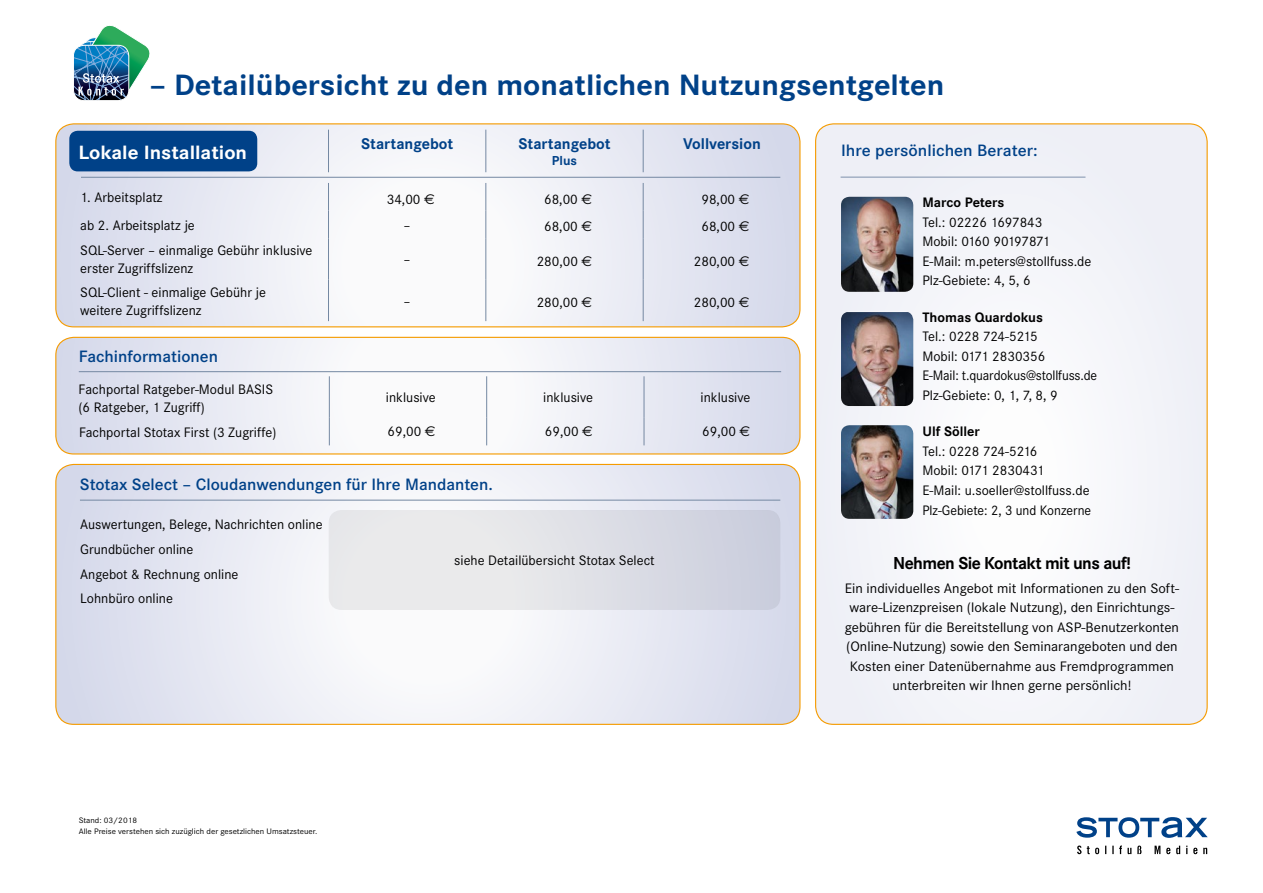
<style>
.page{position:relative;width:1263px;height:893px;background:#fff}
.page>*{position:absolute;margin:0;border:0;box-sizing:border-box;transform-origin:0 0}
.t1{font:700 30.6px "Corporate S";color:#004188;scale:1.05 1}
.t2{font:700 19.95px "Corporate S";color:#fff;scale:1.05 1}
.t3{font:700 18px "Corporate S";letter-spacing:-.03em;color:#000}
.t4{font:600 17.1px "Corporate S";color:#004188}
.t5{font:600 17.1px "Corporate S";color:#004188;scale:1.05 1}
.t6{font:700 16.05px "Corporate S";color:#004188}
.t7{font:14.25px/19.5px "Corporate S";color:#000}
.t8{font:14.25px/19.5px "Corporate S";color:#000;text-align:center;scale:1.04 1}
.t9{font:700 14.25px "Corporate S";color:#000}
.t10{font:700 13.5px "Corporate S";color:#004188}
.t11{font:8.25px/10.5px "Corporate S";color:#000;scale:1.07 1}
.s1{font-family:"Euro Sans Std"}
</style>
<div class="page">
<svg style="left:56px;top:124px;width:744px;height:203px"></svg>
<hr style="left:328px;top:130px;width:1px;height:42px;background:#7488a2">
<hr style="left:485px;top:130px;width:1px;height:42px;background:#7488a2">
<hr style="left:643px;top:130px;width:1px;height:42px;background:#7488a2">
<hr style="left:81px;top:177px;width:699px;height:1px;background:#7488a2">
<svg style="left:328px;top:183px;width:1px;height:55px"></svg>
<hr style="left:328px;top:238px;width:1px;height:42px;background:#7488a2">
<hr style="left:328px;top:280px;width:1px;height:41px;background:#7488a2">
<svg style="left:485px;top:183px;width:1px;height:55px"></svg>
<svg style="left:643px;top:183px;width:1px;height:55px"></svg>
<hr style="left:485px;top:238px;width:1px;height:42px;background:#7488a2">
<hr style="left:643px;top:238px;width:1px;height:42px;background:#7488a2">
<hr style="left:485px;top:280px;width:1px;height:41px;background:#7488a2">
<hr style="left:643px;top:280px;width:1px;height:41px;background:#7488a2">
<div style="left:55px;top:123px;width:745px;height:204px;border:1px solid #f59b00;border-radius:18px"></div>
<div style="left:69px;top:131px;width:188px;height:40px;background:#004188;border-radius:8px"></div>
<svg style="left:56px;top:337px;width:744px;height:117px"></svg>
<hr style="left:79px;top:371px;width:702px;height:1px;background:#7488a2">
<hr style="left:329px;top:376px;width:1px;height:42px;background:#7488a2">
<hr style="left:486px;top:376px;width:1px;height:42px;background:#7488a2">
<hr style="left:644px;top:376px;width:1px;height:42px;background:#7488a2">
<svg style="left:329px;top:418px;width:1px;height:27px"></svg>
<svg style="left:486px;top:418px;width:1px;height:27px"></svg>
<svg style="left:644px;top:418px;width:1px;height:27px"></svg>
<div style="left:55px;top:337px;width:745px;height:117px;border:1px solid #f59b00;border-radius:18px"></div>
<svg style="left:1076px;top:817px;width:132px;height:21px"></svg>
<svg style="left:1077px;top:845px;width:130px;height:9px"></svg>
<img style="left:73px;top:25px;width:77px;height:76px">
<div style="left:816px;top:124px;width:391px;height:600px;background:#f3f4f9"></div>
<img style="left:841px;top:197px;width:72px;height:95px">
<img style="left:841px;top:312px;width:72px;height:94px">
<img style="left:841px;top:425px;width:72px;height:94px">
<svg style="left:57px;top:464px;width:743px;height:260px"></svg>
<div style="left:329px;top:510px;width:451px;height:100px;background:linear-gradient(to right,#f1f1ee,#ced0df);border-radius:13px"></div>
<hr style="left:80px;top:500px;width:700px;height:1px;background:#7488a2">
<h1 class="t1" style="left:150px;top:68px;width:758px">– Detailübersicht zu den monatlichen Nutzungsentgelten</h1>
<p class="t6" style="left:361px;top:134px;width:93px">Startangebot</p>
<p class="t6" style="left:518px;top:134px;width:93px">Startangebot</p>
<p class="t10" style="left:552px;top:153px;width:27px">Plus</p>
<p class="t6" style="left:683px;top:134px;width:79px">Vollversion</p>
<p class="t5" style="left:841px;top:141px;width:189px">Ihre persönlichen Berater:</p>
<h2 class="t2" style="left:78px;top:141px;width:162px">Lokale Installation</h2>
<p class="t7" style="left:80px;top:188px;width:84px">1. Arbeitsplatz</p>
<p class="t7" style="left:387px;top:189px;width:50px">34,00 <span class="s1">€</span></p>
<p class="t7" style="left:544px;top:189px;width:50px">68,00 <span class="s1">€</span></p>
<p class="t7" style="left:701px;top:189px;width:50px">98,00 <span class="s1">€</span></p>
<p class="t7" style="left:80px;top:215px;width:116px">ab 2. Arbeitsplatz je</p>
<p class="t7" style="left:404px;top:215px;width:9px">–</p>
<p class="t7" style="left:544px;top:217px;width:50px">68,00 <span class="s1">€</span></p>
<p class="t7" style="left:701px;top:217px;width:50px">68,00 <span class="s1">€</span></p>
<p class="t7" style="left:80px;top:242px;width:234px;line-height:18px">SQL-Server – einmalige Gebühr inklusive erster Zugriffslizenz</p>
<p class="t7" style="left:404px;top:250px;width:9px">–</p>
<p class="t7" style="left:537px;top:252px;width:57px">280,00 <span class="s1">€</span></p>
<p class="t7" style="left:694px;top:252px;width:57px">280,00 <span class="s1">€</span></p>
<p class="t7" style="left:80px;top:283px;width:187px;line-height:18px">SQL-Client - einmalige Gebühr je weitere Zugriffslizenz</p>
<p class="t7" style="left:404px;top:291px;width:9px">–</p>
<p class="t7" style="left:537px;top:293px;width:57px">280,00 <span class="s1">€</span></p>
<p class="t7" style="left:694px;top:293px;width:57px">280,00 <span class="s1">€</span></p>
<p class="t4" style="left:79px;top:346px;width:141px">Fachinformationen</p>
<p class="t7" style="left:79px;top:380px;width:196px;line-height:18px">Fachportal Ratgeber-Modul BASIS (6 Ratgeber, 1 Zugriff)</p>
<p class="t7" style="left:386px;top:388px;width:51px">inklusive</p>
<p class="t7" style="left:543px;top:388px;width:51px">inklusive</p>
<p class="t7" style="left:701px;top:388px;width:51px">inklusive</p>
<p class="t7" style="left:79px;top:422px;width:199px">Fachportal Stotax First (3 Zugriffe)</p>
<p class="t7" style="left:388px;top:422px;width:50px">69,00 <span class="s1">€</span></p>
<p class="t7" style="left:545px;top:422px;width:50px">69,00 <span class="s1">€</span></p>
<p class="t7" style="left:702px;top:422px;width:50px">69,00 <span class="s1">€</span></p>
<p class="t4" style="left:80px;top:475px;width:414px">Stotax Select – Cloudanwendungen für Ihre Mandanten.</p>
<p class="t7" style="left:80px;top:514px;width:244px">Auswertungen, Belege, Nachrichten online</p>
<p class="t7" style="left:454px;top:551px;width:202px">siehe Detailübersicht Stotax Select</p>
<p class="t7" style="left:80px;top:538px;width:160px;line-height:24.2px">Grundbücher online<br>Angebot &amp; Rechnung online<br>Lohnbüro online</p>
<p class="t11" style="left:79px;top:815px;width:225px">Stand: 03/2018<br>Alle Preise verstehen sich zuzüglich der gesetzlichen Umsatzsteuer.</p>
<p class="t9" style="left:922px;top:194px;width:84px">Marco Peters</p>
<p class="t7" style="left:922px;top:212px;width:171px">Tel.: 02226 1697843<br>Mobil: 0160 90197871<br>E-Mail: m.peters@stollfuss.de<br>Plz-Gebiete: 4, 5, 6</p>
<p class="t9" style="left:922px;top:309px;width:122px">Thomas Quardokus</p>
<p class="t7" style="left:922px;top:327px;width:176px">Tel.: 0228 724-5215<br>Mobil: 0171 2830356<br>E-Mail: t.quardokus@stollfuss.de<br>Plz-Gebiete: 0, 1, 7, 8, 9</p>
<p class="t9" style="left:922px;top:423px;width:59px">Ulf Söller</p>
<p class="t7" style="left:922px;top:442px;width:170px">Tel.: 0228 724-5216<br>Mobil: 0171 2830431<br>E-Mail: u.soeller@stollfuss.de<br>Plz-Gebiete: 2, 3 und Konzerne</p>
<p class="t3" style="left:893px;top:552px;width:239px">Nehmen Sie Kontakt mit uns auf!</p>
<p class="t8" style="left:845px;top:578px;width:323px">Ein individuelles Angebot mit Informationen zu den Soft&shy;ware-Lizenzpreisen (lokale Nutzung), den Einrichtungs&shy;gebühren für die Bereitstellung von ASP-Benutzerkonten (Online-Nutzung) sowie den Seminarangeboten und den Kosten einer Datenübernahme aus Fremdprogrammen unterbreiten wir Ihnen gerne persönlich!</p>
</div>
